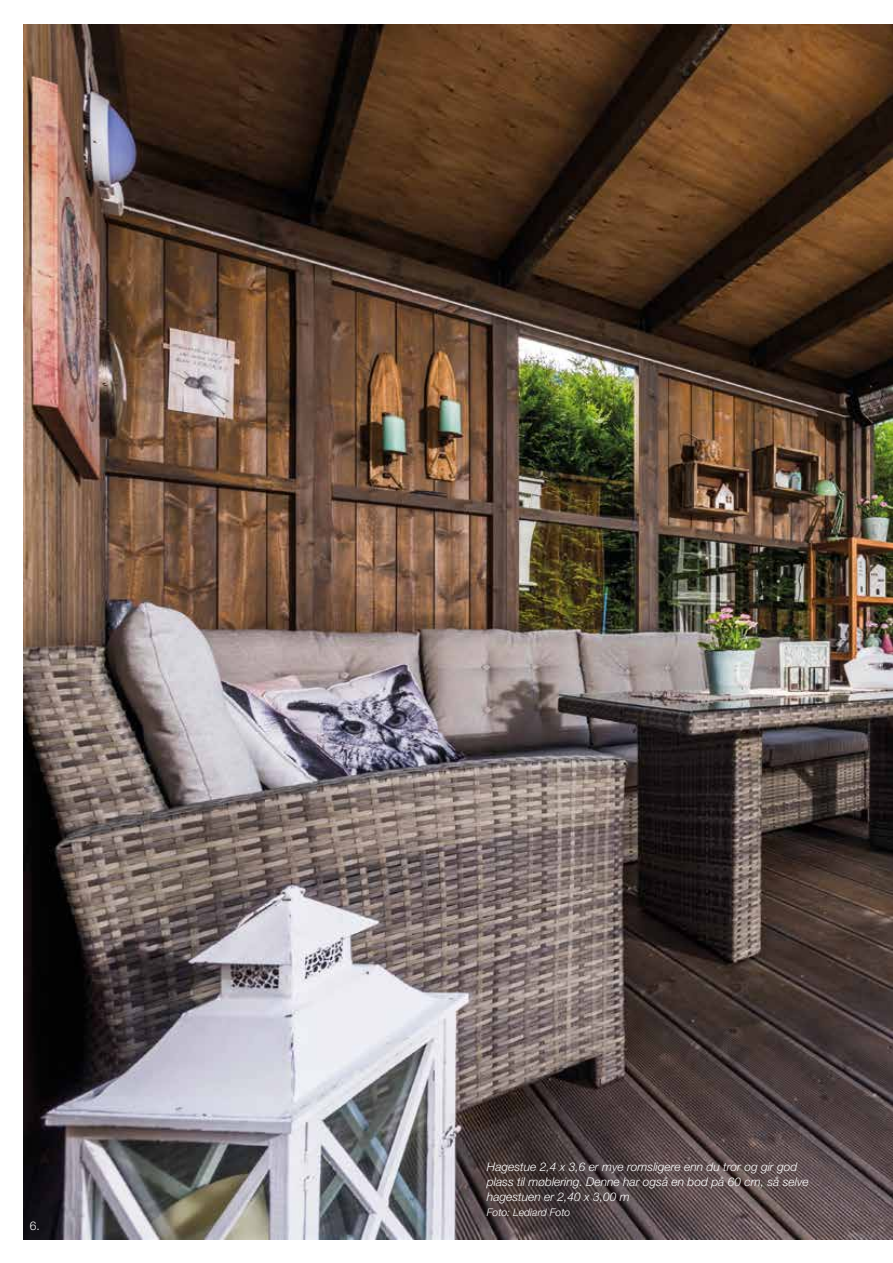
<style>
.page{position:relative;width:893px;height:1263px;background:#fff}
.page>*{position:absolute;margin:0;border:0;box-sizing:border-box;transform-origin:0 0}
.t1{font:italic 300 12px/15px "Helvetica Neue LT Std";color:#fff}
.t2{font:300 12px "Helvetica Neue LT Std";color:#fff}
.t3{font:italic 300 10.5px "Helvetica Neue LT Std";color:#fff}
</style>
<div class="page">
<img style="left:23px;top:25px;width:870px;height:1214px">
<p class="t2" style="left:30px;top:1218px;width:12px">6.</p>
<p class="t1" style="left:487px;top:1159px;width:323px">Hagestue 2,4 x 3,6 er mye romsligere enn du tror og gir god plass til møblering. Denne har også en bod på 60 cm, så selve hagestuen er 2,40 x 3,00 m</p>
<p class="t3" style="left:487px;top:1206px;width:85px">Foto: Lediard Foto</p>
</div>
